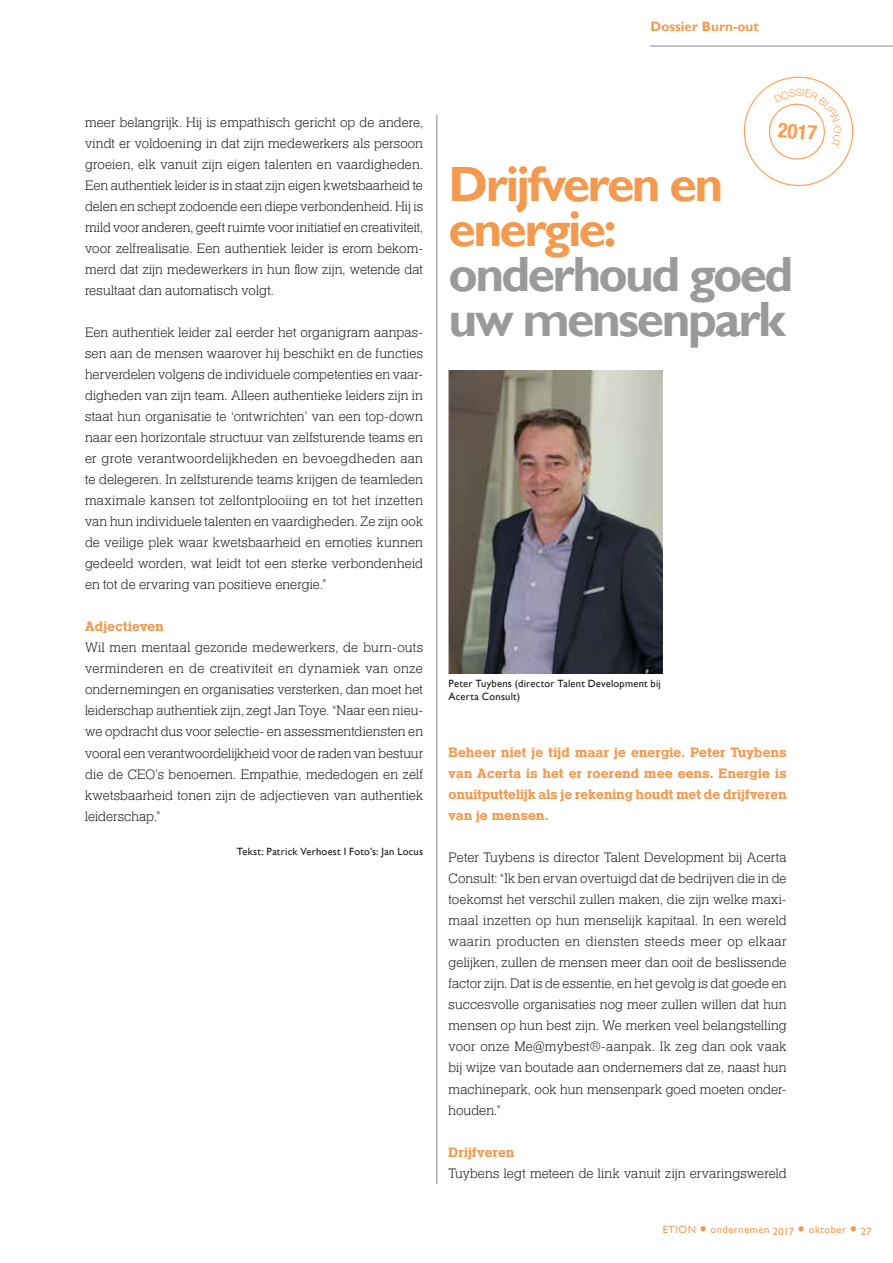
<style>
.page{position:relative;width:893px;height:1263px;background:#fff}
.page>*{position:absolute;margin:0;border:0;box-sizing:border-box;transform-origin:0 0}
.t1{font:700 49.5px/45px "Gill Sans";letter-spacing:-.05em;color:#999a9c}
.t2{font:700 49.5px/45px "Gill Sans";letter-spacing:-.05em;color:#f49a4f}
.t3{font:700 condensed 20.4px "Helvetica Neue LT Pro";color:#ff9d4f}
.t4{font:300 14.25px/21px "Helserif";letter-spacing:.005em;color:#1a1817;text-align:justify}
.t5{font:700 14.25px/21px "Helserif";letter-spacing:.005em;color:#f49a4f;text-align:justify}
.t6{font:700 13.5px "Gill Sans";color:#f49a4f}
.t7{font:10.5px/13.5px "Gill Sans";letter-spacing:.02em;color:#1a1817}
.t8{font:10.5px "Gill Sans";letter-spacing:.05em;color:#f49a4f}
.s1{font-size:21px}
</style>
<div class="page">
<hr style="left:650px;top:46px;width:243px;height:1px;background:#878989">
<img style="left:449px;top:370px;width:214px;height:303px">
<hr style="left:436px;top:115px;width:1px;height:1069px;background:#878989">
<svg style="left:743px;top:76px;width:111px;height:110px"></svg>
<p class="t6" style="left:651px;top:18px;width:110px">Dossier Burn-out</p>
<p class="t4" style="left:85px;top:113px;width:340px">meer belangrijk. Hij is empathisch gericht op de andere, vindt er voldoening in dat zijn medewerkers als persoon groeien, elk vanuit zijn eigen talenten en vaardigheden.<br>Een authentiek leider is in staat zijn eigen kwetsbaarheid te delen en schept zodoende een diepe verbondenheid. Hij is mild voor anderen, geeft ruimte voor initiatief en creativiteit, voor zelfrealisatie. Een authentiek leider is erom bekom&shy;merd dat zijn medewerkers in hun flow zijn, wetende dat resultaat dan automatisch volgt.</p>
<p class="t4" style="left:85px;top:323px;width:340px">Een authentiek leider zal eerder het organigram aanpas&shy;sen aan de mensen waarover hij beschikt en de functies herverdelen volgens de individuele competenties en vaar&shy;digheden van zijn team. Alleen authentieke leiders zijn in staat hun organisatie te ‘ontwrichten’ van een top-down naar een horizontale structuur van zelfsturende teams en er grote verantwoordelijkheden en bevoegdheden aan te delegeren. In zelfsturende teams krijgen de teamleden maximale kansen tot zelfontplooiing en tot het inzetten van hun individuele talenten en vaardigheden. Ze zijn ook de veilige plek waar kwetsbaarheid en emoties kunnen gedeeld worden, wat leidt tot een sterke verbondenheid en tot de ervaring van positieve energie.”</p>
<p class="t5" style="left:85px;top:617px;width:80px">Adjectieven</p>
<p class="t4" style="left:85px;top:638px;width:340px">Wil men mentaal gezonde medewerkers, de burn-outs verminderen en de creativiteit en dynamiek van onze ondernemingen en organisaties versterken, dan moet het leiderschap authentiek zijn, zegt Jan Toye. “Naar een nieu&shy;we opdracht dus voor selectie- en assessmentdiensten en vooral een verantwoordelijkheid voor de raden van bestuur die de CEO’s benoemen. Empathie, mededogen en zelf kwetsbaarheid tonen zijn de adjectieven van authentiek leiderschap.”</p>
<p class="t7" style="left:237px;top:845px;width:188px">Tekst: Patrick Verhoest I Foto’s: Jan Locus</p>
<h2 class="t3" style="left:779px;top:118px;width:41px;rotate:5deg">2017</h2>
<h1 class="t2" style="left:449px;top:163px;width:276px">Drijfveren en energie:</h1>
<h1 class="t1" style="left:449px;top:253px;width:346px">onderhoud goed uw mensenpark</h1>
<p class="t7" style="left:449px;top:676px;width:214px">Peter Tuybens (director Talent Development bij<br>Acerta Consult)</p>
<p class="t5" style="left:449px;top:743px;width:340px">Beheer niet je tijd maar je energie. Peter Tuybens van Acerta is het er roerend mee eens. Energie is onuitputtelijk als je rekening houdt met de drijfveren van je mensen.</p>
<p class="t4" style="left:449px;top:848px;width:340px">Peter Tuybens is director Talent Development bij Acerta Consult: “Ik ben ervan overtuigd dat de bedrijven die in de toekomst het verschil zullen maken, die zijn welke maxi&shy;maal inzetten op hun menselijk kapitaal. In een wereld waarin producten en diensten steeds meer op elkaar gelijken, zullen de mensen meer dan ooit de beslissende factor zijn. Dat is de essentie, en het gevolg is dat goede en succesvolle organisaties nog meer zullen willen dat hun mensen op hun best zijn. We merken veel belangstelling voor onze Me@mybest®-aanpak. Ik zeg dan ook vaak bij wijze van boutade aan ondernemers dat ze, naast hun machinepark, ook hun mensenpark goed moeten onder&shy;houden.”</p>
<p class="t5" style="left:449px;top:1142px;width:67px">Drijfveren</p>
<p class="t4" style="left:449px;top:1163px;width:340px">Tuybens legt meteen de link vanuit zijn ervaringswereld</p>
<p class="t8" style="left:663px;top:1223px;width:210px">ETION <span class="s1">•</span> ondernemen 2017 <span class="s1">•</span> oktober <span class="s1">•</span> 27</p>
</div>
